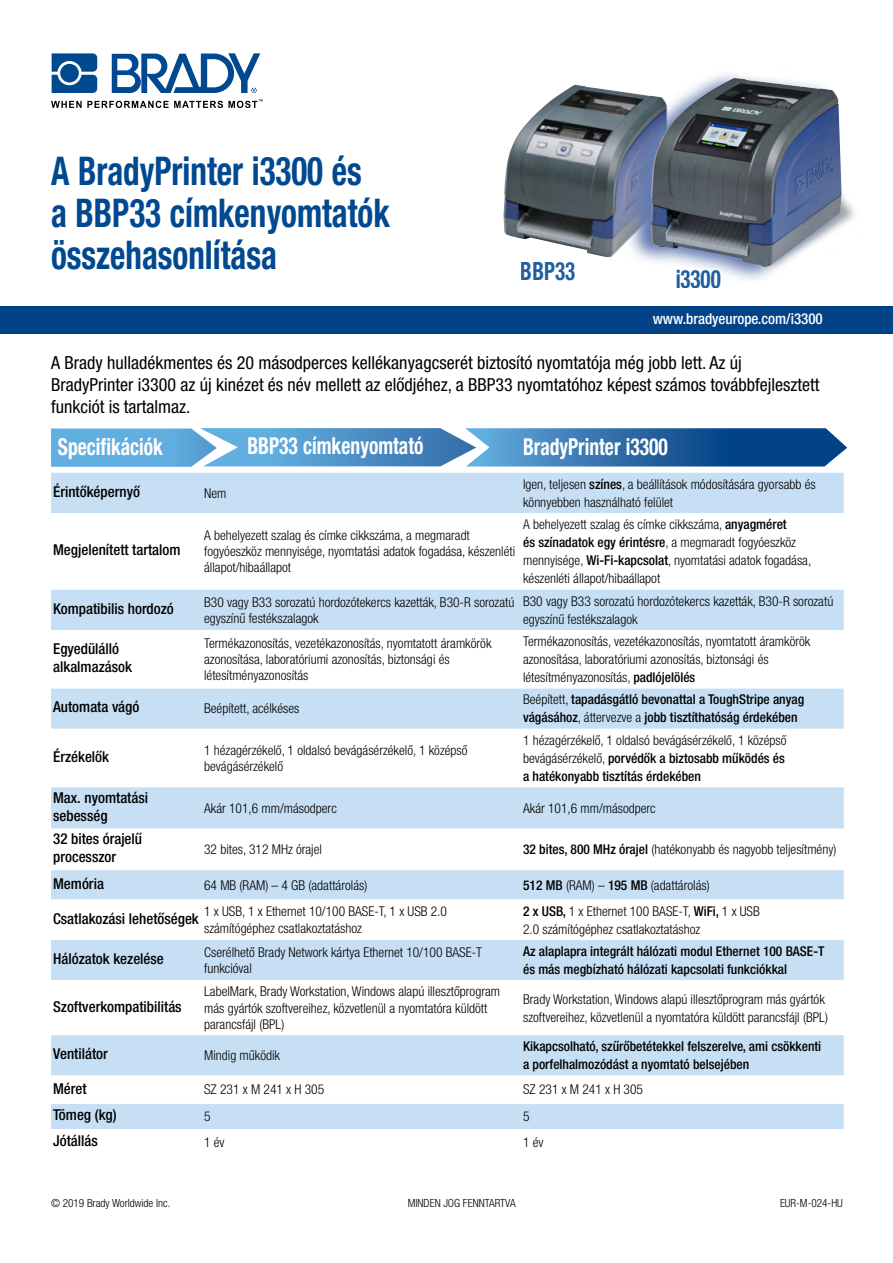
<style>
.page{position:relative;width:893px;height:1263px;background:#fff}
.page>*{position:absolute;margin:0;border:0;box-sizing:border-box;transform-origin:0 0}
.t1{font:700 condensed 39.6px/42px "Helvetica Neue LT Pro";color:#004990;scale:.83 1}
.t2{font:700 condensed 25.2px "Helvetica Neue LT Pro";color:#004990;scale:.83 1}
.t3{font:700 condensed 23.4px "Helvetica Neue LT Pro";color:#fff;scale:.83 1}
.t4{font:condensed 18px/21.6px "Helvetica Neue LT Pro";color:#000}
.t5{font:500 condensed 15px/18px "Helvetica Neue LT Pro";color:#000}
.t6{font:500 condensed 15px "Helvetica Neue LT Pro";color:#fff}
.t7{font:300 condensed 13.5px/18px "Helvetica Neue LT Pro";color:#000}
.t8{font:500 condensed 13.5px/18px "Helvetica Neue LT Pro";color:#000}
.t9{font:300 condensed 11.25px "Helvetica Neue LT Pro";color:#000}
.s1{font-weight:500}
.s2{font-weight:300}
</style>
<div class="page">
<svg style="left:844px;top:197px;width:11px;height:28px"></svg>
<img style="left:503px;top:85px;width:122px;height:172px">
<svg style="left:52px;top:53px;width:45px;height:40px;background:#2865a1"></svg>
<svg style="left:112px;top:53px;width:148px;height:40px"></svg>
<svg style="left:51px;top:99px;width:212px;height:9px"></svg>
<div style="left:51px;top:473px;width:793px;height:40px;background:#c7dff4"></div>
<svg style="left:51px;top:589px;width:793px;height:540px;fill:#c7dff4"></svg>
<svg style="left:51px;top:899px;width:793px;height:41px"></svg>
<svg style="left:51px;top:428px;width:796px;height:39px;background:#4d8cc0"></svg>
<div style="left:0;top:306px;width:893px;height:27px;background:#014386"></div>
<svg style="left:625px;top:74px;width:219px;height:206px"></svg>
<img style="left:650px;top:78px;width:191px;height:190px">
<h1 class="t1" style="left:51px;top:150px;width:410px">A BradyPrinter i3300 és<br>a BBP33 címkenyomtatók összehasonlítása</h1>
<h2 class="t2" style="left:521px;top:256px;width:67px">BBP33</h2>
<h2 class="t2" style="left:675px;top:264px;width:56px">i3300</h2>
<p class="t6" style="left:653px;top:310px;width:172px">www.bradyeurope.com/i3300</p>
<p class="t4" style="left:51px;top:352px;width:770px">A Brady hulladékmentes és 20 másodperces kellékanyagcserét biztosító nyomtatója még jobb lett. Az új<br>BradyPrinter i3300 az új kinézet és név mellett az elődjéhez, a BBP33 nyomtatóhoz képest számos továbbfejlesztett funkciót is tartalmaz.</p>
<h3 class="t3" style="left:58px;top:432px;width:128px">Specifikációk</h3>
<h3 class="t3" style="left:247px;top:432px;width:214px">BBP33 címkenyomtató</h3>
<h3 class="t3" style="left:523px;top:433px;width:176px">BradyPrinter i3300</h3>
<p class="t5" style="left:53px;top:482px;width:88px">Érintőképernyő</p>
<p class="t7" style="left:204px;top:484px;width:24px">Nem</p>
<p class="t7" style="left:523px;top:475px;width:294px">Igen, teljesen <span class="s1">színes</span>, a beállítások módosítására gyorsabb és könnyebben használható felület</p>
<p class="t5" style="left:53px;top:541px;width:129px">Megjelenített tartalom</p>
<p class="t7" style="left:204px;top:527px;width:312px;line-height:16.2px">A behelyezett szalag és címke cikkszáma, a megmaradt fogyóeszköz mennyisége, nyomtatási adatok fogadása, készenléti állapot/hibaállapot</p>
<p class="t7" style="left:523px;top:515px;width:290px">A behelyezett szalag és címke cikkszáma, <span class="s1">anyagméret<br>és színadatok egy érintésre</span>, a megmaradt fogyóeszköz mennyisége, <span class="s1">Wi-Fi-kapcsolat</span>, nyomtatási adatok fogadása, készenléti állapot/hibaállapot</p>
<p class="t5" style="left:53px;top:599px;width:122px">Kompatibilis hordozó</p>
<p class="t7" style="left:204px;top:594px;width:312px;line-height:16.2px">B30 vagy B33 sorozatú hordozótekercs kazetták, B30-R sorozatú egyszínű festékszalagok</p>
<p class="t7" style="left:523px;top:592px;width:312px">B30 vagy B33 sorozatú hordozótekercs kazetták, B30-R sorozatú egyszínű festékszalagok</p>
<p class="t5" style="left:53px;top:640px;width:80px">Egyedülálló alkalmazások</p>
<p class="t7" style="left:204px;top:635px;width:289px;line-height:16.2px">Termékazonosítás, vezetékazonosítás, nyomtatott áramkörök azonosítása, laboratóriumi azonosítás, biztonsági és létesítményazonosítás</p>
<p class="t7" style="left:523px;top:632px;width:289px">Termékazonosítás, vezetékazonosítás, nyomtatott áramkörök azonosítása, laboratóriumi azonosítás, biztonsági és létesítményazonosítás, <span class="s1">padlójelölés</span></p>
<p class="t5" style="left:53px;top:698px;width:88px">Automata vágó</p>
<p class="t7" style="left:204px;top:699px;width:97px">Beépített, acélkéses</p>
<p class="t8" style="left:523px;top:690px;width:283px"><span class="s2">Beépített,</span> tapadásgátló bevonattal a ToughStripe anyag vágásához<span class="s2">, áttervezve a</span> jobb tisztíthatóság érdekében</p>
<p class="t5" style="left:53px;top:747px;width:58px">Érzékelők</p>
<p class="t7" style="left:204px;top:742px;width:265px;line-height:16.2px">1 hézagérzékelő, 1 oldalsó bevágásérzékelő, 1 középső bevágásérzékelő</p>
<p class="t7" style="left:523px;top:731px;width:265px;text-align:justify">1 hézagérzékelő, 1 oldalsó bevágásérzékelő, 1 középső bevágásérzékelő, <span class="s1">porvédők a biztosabb működés és a hatékonyabb tisztítás érdekében</span></p>
<p class="t5" style="left:53px;top:788px;width:96px">Max. nyomtatási sebesség</p>
<p class="t7" style="left:204px;top:799px;width:134px">Akár 101,6 mm/másodperc</p>
<p class="t7" style="left:523px;top:799px;width:134px">Akár 101,6 mm/másodperc</p>
<p class="t5" style="left:53px;top:830px;width:90px">32 bites órajelű processzor</p>
<p class="t7" style="left:204px;top:840px;width:119px">32 bites, 312 MHz órajel</p>
<p class="t7" style="left:523px;top:840px;width:315px"><span class="s1">32 bites, 800 MHz órajel</span> (hatékonyabb és nagyobb teljesítmény)</p>
<p class="t5" style="left:53px;top:874px;width:52px">Memória</p>
<p class="t7" style="left:204px;top:876px;width:165px">64 MB (RAM) – 4 GB (adattárolás)</p>
<p class="t7" style="left:523px;top:876px;width:188px"><span class="s1">512 MB</span> (RAM) – <span class="s1">195 MB</span> (adattárolás)</p>
<p class="t5" style="left:53px;top:909px;width:147px">Csatlakozási lehetőségek</p>
<p class="t7" style="left:204px;top:903px;width:244px;line-height:16.2px">1 x USB, 1 x Ethernet 10/100 BASE-T, 1 x USB 2.0 számítógéphez csatlakoztatáshoz</p>
<p class="t7" style="left:523px;top:902px;width:238px"><span class="s1">2 x USB,</span> 1 x Ethernet 100 BASE-T, <span class="s1">WiFi,</span> 1 x USB<br>2.0 számítógéphez csatlakoztatáshoz</p>
<p class="t5" style="left:53px;top:949px;width:112px">Hálózatok kezelése</p>
<p class="t7" style="left:204px;top:944px;width:280px;line-height:16.2px">Cserélhető Brady Network kártya Ethernet 10/100 BASE-T funkcióval</p>
<p class="t8" style="left:523px;top:942px;width:303px">Az alaplapra integrált hálózati modul Ethernet 100 BASE-T és más megbízható hálózati kapcsolati funkciókkal</p>
<p class="t5" style="left:53px;top:997px;width:130px">Szoftverkompatibilitás</p>
<p class="t7" style="left:204px;top:983px;width:298px;line-height:16.2px">LabelMark, Brady Workstation, Windows alapú illesztőprogram más gyártók szoftvereihez, közvetlenül a nyomtatóra küldött parancsfájl (BPL)</p>
<p class="t7" style="left:523px;top:990px;width:306px">Brady Workstation, Windows alapú illesztőprogram más gyártók szoftvereihez, közvetlenül a nyomtatóra küldött parancsfájl (BPL)</p>
<p class="t5" style="left:53px;top:1045px;width:56px">Ventilátor</p>
<p class="t7" style="left:204px;top:1046px;width:77px">Mindig működik</p>
<p class="t8" style="left:523px;top:1037px;width:300px">Kikapcsolható, szűrőbetétekkel felszerelve, ami csökkenti a porfelhalmozódást a nyomtató belsejében</p>
<p class="t5" style="left:53px;top:1079px;width:35px">Méret</p>
<p class="t7" style="left:204px;top:1081px;width:121px">SZ 231 x M 241 x H 305</p>
<p class="t7" style="left:523px;top:1081px;width:121px">SZ 231 x M 241 x H 305</p>
<p class="t5" style="left:53px;top:1106px;width:65px">Tömeg (kg)</p>
<p class="t7" style="left:204px;top:1107px;width:8px">5</p>
<p class="t7" style="left:523px;top:1107px;width:8px">5</p>
<p class="t5" style="left:53px;top:1132px;width:46px">Jótállás</p>
<p class="t7" style="left:204px;top:1133px;width:22px">1 év</p>
<p class="t7" style="left:523px;top:1133px;width:22px">1 év</p>
<p class="t9" style="left:51px;top:1196px;width:121px">© 2019 Brady Worldwide Inc.</p>
<p class="t9" style="left:408px;top:1197px;width:109px">MINDEN JOG FENNTARTVA</p>
<p class="t9" style="left:780px;top:1197px;width:64px">EUR-M-024-HU</p>
</div>
